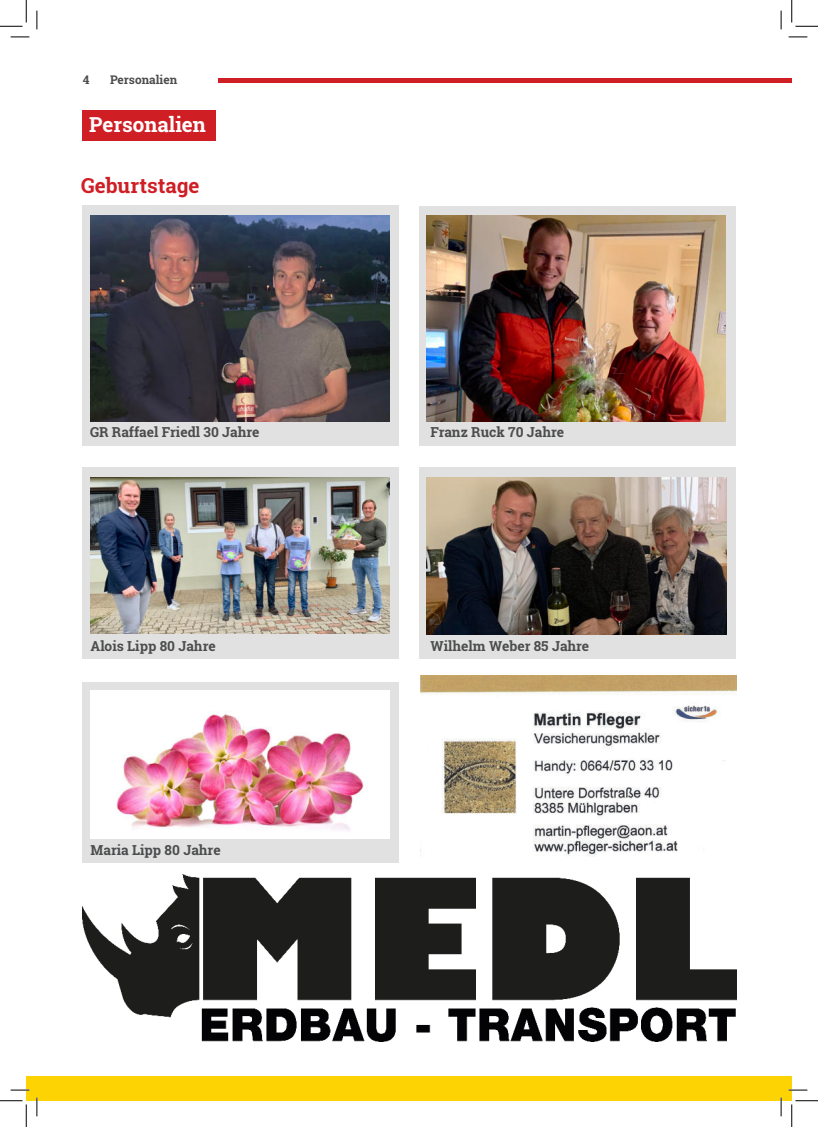
<style>
.page{position:relative;width:818px;height:1127px;background:#fff}
.page>*{position:absolute;margin:0;border:0;box-sizing:border-box;transform-origin:0 0}
.t1{font:700 20.62px "Roboto Slab";color:#fff}
.t2{font:700 20.62px "Roboto Slab";color:#d01e25}
.t3{font:700 13.75px "Roboto Slab";color:#4b4c4d}
.t4{font:700 11.88px "Roboto Slab";color:#4b4c4d}
</style>
<div class="page">
<div style="left:26px;top:1075px;width:766px;height:25px;background:#fed304"></div>
<div style="left:82px;top:110px;width:133px;height:30px;background:#d01e25"></div>
<div style="left:82px;top:205px;width:316px;height:240px;background:#e1e1e1"></div>
<div style="left:82px;top:467px;width:317px;height:191px;background:#e1e1e1"></div>
<img style="left:90px;top:215px;width:299px;height:206px">
<img style="left:90px;top:477px;width:300px;height:156px">
<div style="left:419px;top:206px;width:317px;height:239px;background:#e1e1e1"></div>
<div style="left:420px;top:467px;width:316px;height:191px;background:#e1e1e1"></div>
<img style="left:426px;top:216px;width:300px;height:205px">
<img style="left:427px;top:477px;width:299px;height:157px">
<div style="left:218px;top:78px;width:574px;height:5px;background:#d01e25"></div>
<img style="left:82px;top:874px;width:654px;height:167px">
<div style="left:82px;top:682px;width:317px;height:180px;background:#e1e1e1"></div>
<img style="left:90px;top:690px;width:300px;height:148px">
<img style="left:421px;top:675px;width:315px;height:182px">
<svg style="left:11px;top:36px;width:18px;height:2px"></svg>
<svg style="left:788px;top:36px;width:19px;height:2px"></svg>
<svg style="left:11px;top:1089px;width:18px;height:1px"></svg>
<svg style="left:788px;top:1089px;width:19px;height:1px"></svg>
<svg style="left:36px;top:11px;width:2px;height:18px"></svg>
<svg style="left:36px;top:1097px;width:2px;height:18px"></svg>
<svg style="left:780px;top:11px;width:2px;height:18px"></svg>
<svg style="left:780px;top:1097px;width:2px;height:18px"></svg>
<svg style="left:0;top:0;width:27px;height:27px"></svg>
<svg style="left:0;top:1100px;width:27px;height:26px"></svg>
<svg style="left:791px;top:0;width:27px;height:27px"></svg>
<svg style="left:791px;top:1100px;width:27px;height:26px"></svg>
<p class="t4" style="left:83px;top:75px;width:8px">4</p>
<p class="t4" style="left:110px;top:75px;width:69px">Personalien</p>
<h1 class="t1" style="left:89px;top:116px;width:118px">Personalien</h1>
<h1 class="t2" style="left:81px;top:177px;width:120px">Geburtstage</h1>
<p class="t3" style="left:90px;top:426px;width:171px">GR Raffael Friedl 30 Jahre</p>
<p class="t3" style="left:90px;top:640px;width:127px">Alois Lipp 80 Jahre</p>
<p class="t3" style="left:90px;top:843px;width:132px">Maria Lipp 80 Jahre</p>
<p class="t3" style="left:430px;top:426px;width:135px">Franz Ruck 70 Jahre</p>
<p class="t3" style="left:430px;top:640px;width:160px">Wilhelm Weber 85 Jahre</p>
</div>
